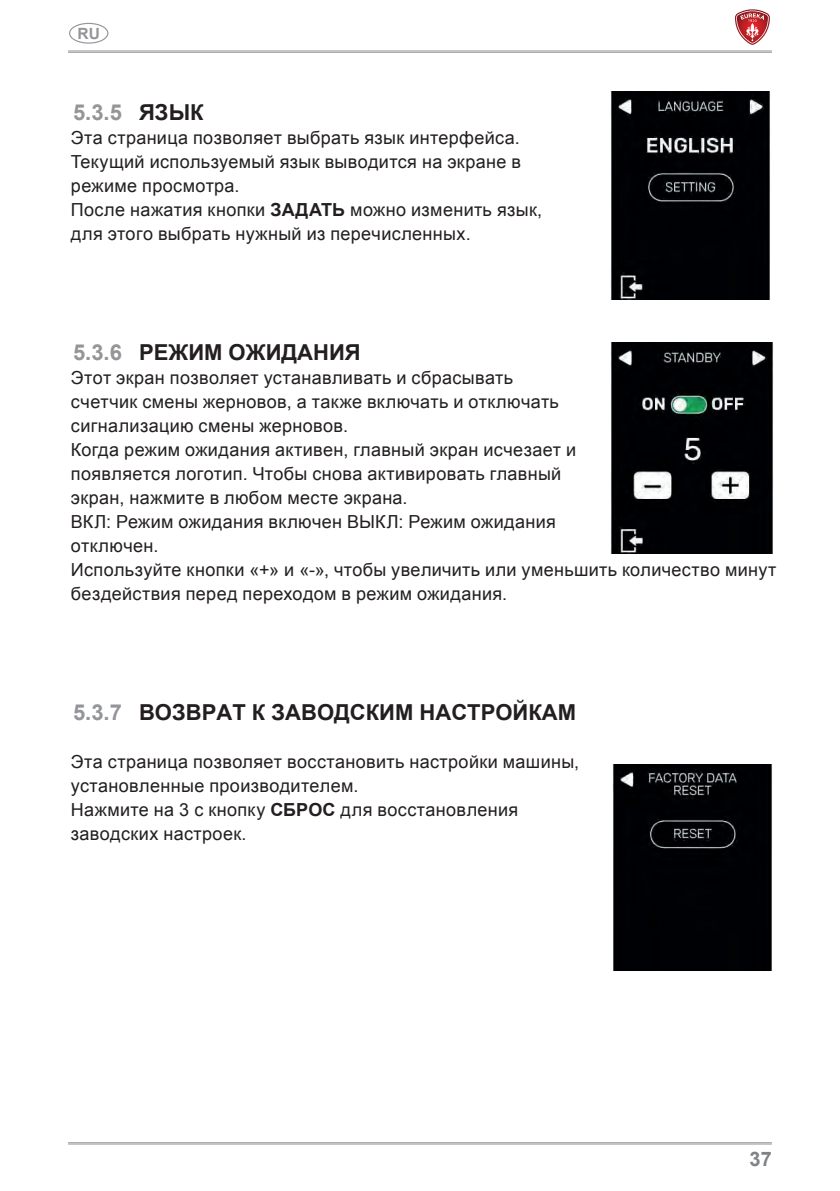
<style>
.page{position:relative;width:840px;height:1191px;background:#fff}
.page>*{position:absolute;margin:0;border:0;box-sizing:border-box;transform-origin:0 0}
.t1{font:700 22px "Arial";color:#231f20}
.t2{font:700 22px "Arial";color:#939598}
.t3{font:700 20px "Arial";color:#808285}
.t4{font:18px/24px "Arial";letter-spacing:.02em;color:#231f20}
.t5{font:700 15.6px "Arial";color:#939598}
.s1{color:#231f20}
.s2{font-weight:700}
.s3{color:#939598}
</style>
<div class="page">
<hr style="left:68px;top:50px;width:703px;height:1px;background:#97999c">
<hr style="left:68px;top:52px;width:703px;height:1px;background:#97999c">
<hr style="left:68px;top:1142px;width:703px;height:1px;background:#97999c">
<hr style="left:68px;top:1143px;width:703px;height:1px;background:#97999c">
<svg style="left:735px;top:9px;width:34px;height:36px"></svg>
<div style="left:69px;top:23px;width:39px;height:21px;border:1px solid #939598;border-radius:50%"></div>
<img style="left:610px;top:92px;width:160px;height:208px">
<img style="left:610px;top:342px;width:162px;height:211px">
<img style="left:612px;top:764px;width:159px;height:207px">
<p class="t5" style="left:77px;top:23px;width:24px">RU</p>
<p class="t2" style="left:73px;top:98px;width:132px">5.3.5 <span class="s1">ЯЗЫК</span></p>
<p class="t4" style="left:71px;top:126px;width:472px">Эта страница позволяет выбрать язык интерфейса.<br>Текущий используемый язык выводится на экране в режиме просмотра.<br>После нажатия кнопки <span class="s2">ЗАДАТЬ</span> можно изменить язык, для этого выбрать нужный из перечисленных.</p>
<p class="t1" style="left:73px;top:338px;width:289px"><span class="s3">5.3.6</span> РЕЖИМ ОЖИДАНИЯ</p>
<p class="t4" style="left:71px;top:366px;width:706px">Этот экран позволяет устанавливать и сбрасывать<br>счетчик смены жерновов, а также включать и отключать<br>сигнализацию смены жерновов.<br>Когда режим ожидания активен, главный экран исчезает и<br>появляется логотип. Чтобы снова активировать главный<br>экран, нажмите в любом месте экрана.<br>ВКЛ: Режим ожидания включен ВЫКЛ: Режим ожидания<br>отключен.<br>Используйте кнопки «+» и «-», чтобы увеличить или уменьшить количество минут бездействия перед переходом в режим ожидания.</p>
<p class="t1" style="left:73px;top:698px;width:504px"><span class="s3">5.3.7</span> ВОЗВРАТ К ЗАВОДСКИМ НАСТРОЙКАМ</p>
<p class="t4" style="left:71px;top:750px;width:509px">Эта страница позволяет восстановить настройки машины, установленные производителем.<br>Нажмите на 3 с кнопку <span class="s2">СБРОС</span> для восстановления заводских настроек.</p>
<p class="t3" style="left:749px;top:1145px;width:24px">37</p>
</div>
